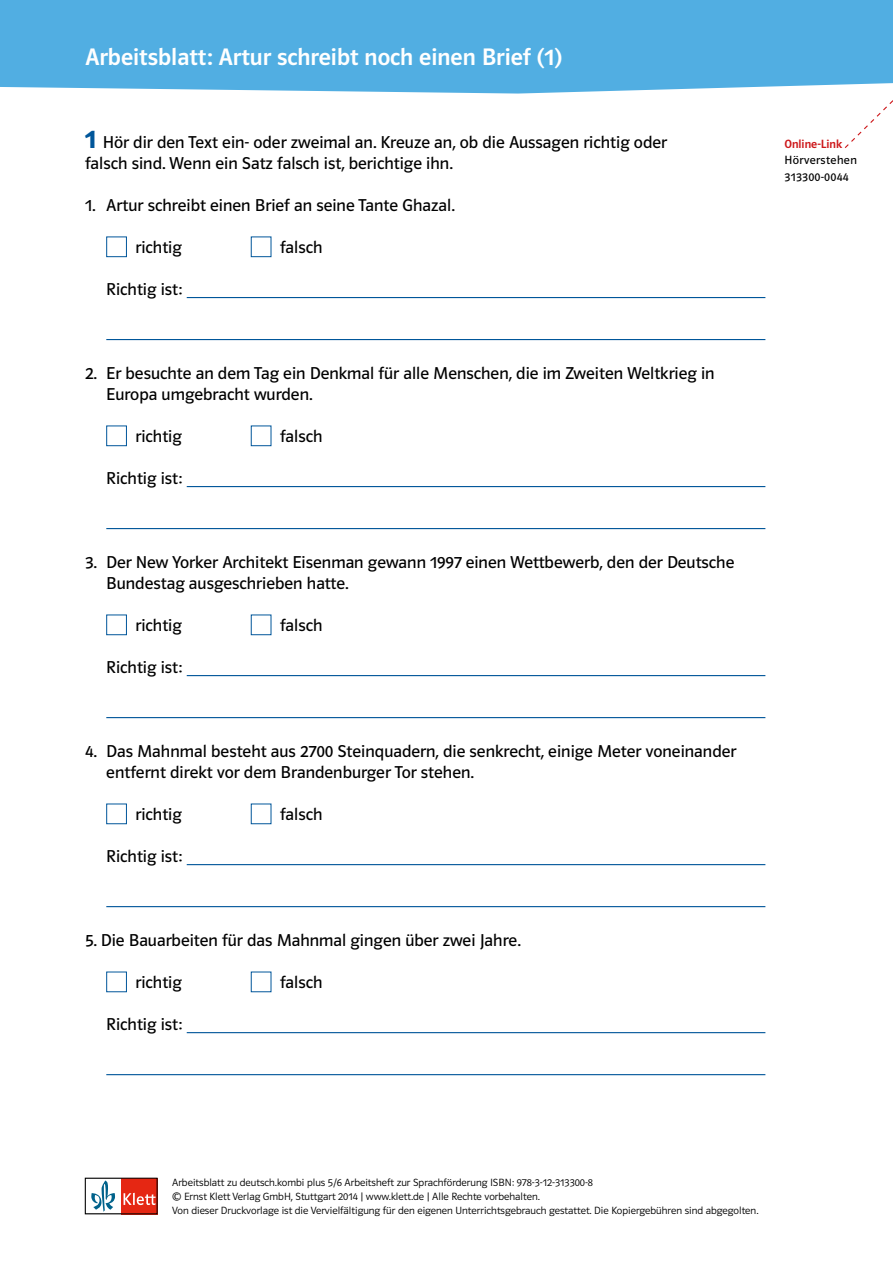
<style>
.page{position:relative;width:893px;height:1263px;background:#fff}
.page>*{position:absolute;margin:0;border:0;box-sizing:border-box;transform-origin:0 0}
._910_kolumne_oben_li{font:24px "Polo ST11 K Krftg";color:#fff}
._219_Aufgabe_Lückent{font:17.25px/21px "Polo ST11 K Buch";color:#000}
._210_Aufgabentext_Lü{font:17.25px "Polo ST11 K Buch";color:#000}
._211_Aufgabentext_mi{font:17.25px/21px "Polo ST11 K Buch";color:#000}
.Online_Link_2{font:12px "Polo ST11 K Buch";letter-spacing:.03em;color:#000}
.Online_Link_1{font:12px "Polo ST11 K Krftg";color:#cd171a}
._913_Infinitiv_unter{font:10.5px "Polo ST11 K Leicht";color:#000}
.s1{font-family:"Polo ST11 K Hfett";font-size:27px;color:#00569a}
</style>
<div class="page">
<svg style="left:844px;top:100px;width:49px;height:48px"></svg>
<div style="left:0;top:0;width:893px;height:94px;background:#51aee2"></div>
<svg style="left:91px;top:1180px;width:64px;height:32px"></svg>
<div style="left:85px;top:1178px;width:72px;height:36px;border:1px solid #000"></div>
<hr style="left:187px;top:297px;width:578px;height:1px;background:#00569a">
<hr style="left:106px;top:339px;width:659px;height:1px;background:#00569a">
<hr style="left:187px;top:486px;width:578px;height:1px;background:#00569a">
<hr style="left:106px;top:528px;width:659px;height:1px;background:#00569a">
<hr style="left:187px;top:675px;width:578px;height:1px;background:#00569a">
<hr style="left:106px;top:717px;width:659px;height:1px;background:#00569a">
<hr style="left:187px;top:864px;width:578px;height:1px;background:#00569a">
<hr style="left:106px;top:906px;width:659px;height:1px;background:#00569a">
<hr style="left:187px;top:1032px;width:578px;height:1px;background:#00569a">
<hr style="left:106px;top:1074px;width:659px;height:1px;background:#00569a">
<div style="left:106px;top:237px;width:21px;height:20px;background:#fff;border:1px solid #00569a"></div>
<div style="left:251px;top:237px;width:20px;height:20px;background:#fff;border:1px solid #00569a"></div>
<div style="left:106px;top:426px;width:21px;height:20px;background:#fff;border:1px solid #00569a"></div>
<div style="left:251px;top:426px;width:20px;height:20px;background:#fff;border:1px solid #00569a"></div>
<div style="left:106px;top:615px;width:21px;height:20px;background:#fff;border:1px solid #00569a"></div>
<div style="left:251px;top:615px;width:20px;height:20px;background:#fff;border:1px solid #00569a"></div>
<div style="left:106px;top:804px;width:21px;height:20px;background:#fff;border:1px solid #00569a"></div>
<div style="left:106px;top:972px;width:21px;height:20px;background:#fff;border:1px solid #00569a"></div>
<p class="_910_kolumne_oben_li" style="left:85px;top:44px;width:478px">Arbeitsblatt: Artur schreibt noch einen Brief (1)</p>
<p class="_211_Aufgabentext_mi" style="left:85px;top:131px;width:584px"><span class="s1">1</span> Hör dir den Text ein- oder zweimal an. Kreuze an, ob die Aussagen richtig oder falsch sind. Wenn ein Satz falsch ist, berichtige ihn.</p>
<p class="_219_Aufgabe_Lückent" style="left:85px;top:194px;width:371px">1. Artur schreibt einen Brief an seine Tante Ghazal.</p>
<p class="_210_Aufgabentext_Lü" style="left:135px;top:237px;width:48px">richtig</p>
<p class="_210_Aufgabentext_Lü" style="left:280px;top:237px;width:44px">falsch</p>
<p class="_210_Aufgabentext_Lü" style="left:106px;top:279px;width:78px">Richtig ist:</p>
<p class="_219_Aufgabe_Lückent" style="left:106px;top:362px;width:610px;text-indent:-21px">2. Er besuchte an dem Tag ein Denkmal für alle Menschen, die im Zweiten Weltkrieg in<br>Europa umgebracht wurden.</p>
<p class="_210_Aufgabentext_Lü" style="left:135px;top:426px;width:48px">richtig</p>
<p class="_210_Aufgabentext_Lü" style="left:280px;top:426px;width:44px">falsch</p>
<p class="_210_Aufgabentext_Lü" style="left:106px;top:468px;width:78px">Richtig ist:</p>
<p class="_219_Aufgabe_Lückent" style="left:106px;top:551px;width:630px;text-indent:-21px">3. Der New Yorker Architekt Eisenman gewann 1997 einen Wettbewerb, den der Deutsche<br>Bundestag ausgeschrieben hatte.</p>
<p class="_210_Aufgabentext_Lü" style="left:135px;top:615px;width:48px">richtig</p>
<p class="_210_Aufgabentext_Lü" style="left:280px;top:615px;width:44px">falsch</p>
<p class="_210_Aufgabentext_Lü" style="left:106px;top:657px;width:78px">Richtig ist:</p>
<p class="_219_Aufgabe_Lückent" style="left:106px;top:740px;width:632px;text-indent:-21px">4. Das Mahnmal besteht aus 2700 Steinquadern, die senkrecht, einige Meter voneinander entfernt direkt vor dem Brandenburger Tor stehen.</p>
<p class="_210_Aufgabentext_Lü" style="left:135px;top:804px;width:48px">richtig</p>
<p class="_210_Aufgabentext_Lü" style="left:280px;top:804px;width:44px">falsch</p>
<p class="_210_Aufgabentext_Lü" style="left:106px;top:846px;width:78px">Richtig ist:</p>
<p class="_219_Aufgabe_Lückent" style="left:85px;top:929px;width:437px">5. Die Bauarbeiten für das Mahnmal gingen über zwei Jahre.</p>
<p class="_210_Aufgabentext_Lü" style="left:135px;top:972px;width:48px">richtig</p>
<p class="_210_Aufgabentext_Lü" style="left:280px;top:972px;width:44px">falsch</p>
<p class="_210_Aufgabentext_Lü" style="left:106px;top:1014px;width:78px">Richtig ist:</p>
<p class="Online_Link_1" style="left:784px;top:137px;width:59px">Online-Link</p>
<p class="Online_Link_2" style="left:784px;top:153px;width:74px">Hörverstehen</p>
<p class="Online_Link_2" style="left:784px;top:170px;width:66px">313300-0044</p>
<p class="_913_Infinitiv_unter" style="left:172px;top:1177px;width:422px">Arbeitsblatt zu deutsch.kombi plus 5/6 Arbeitsheft zur Sprachförderung ISBN: 978-3-12-313300-8</p>
<p class="_913_Infinitiv_unter" style="left:172px;top:1191px;width:369px">© Ernst Klett Verlag GmbH, Stuttgart 2014 | www.klett.de | Alle Rechte vorbehalten.</p>
<p class="_913_Infinitiv_unter" style="left:172px;top:1205px;width:588px">Von dieser Druckvorlage ist die Vervielfältigung für den eigenen Unterrichtsgebrauch gestattet. Die Kopiergebühren sind abgegolten.</p>
</div>
